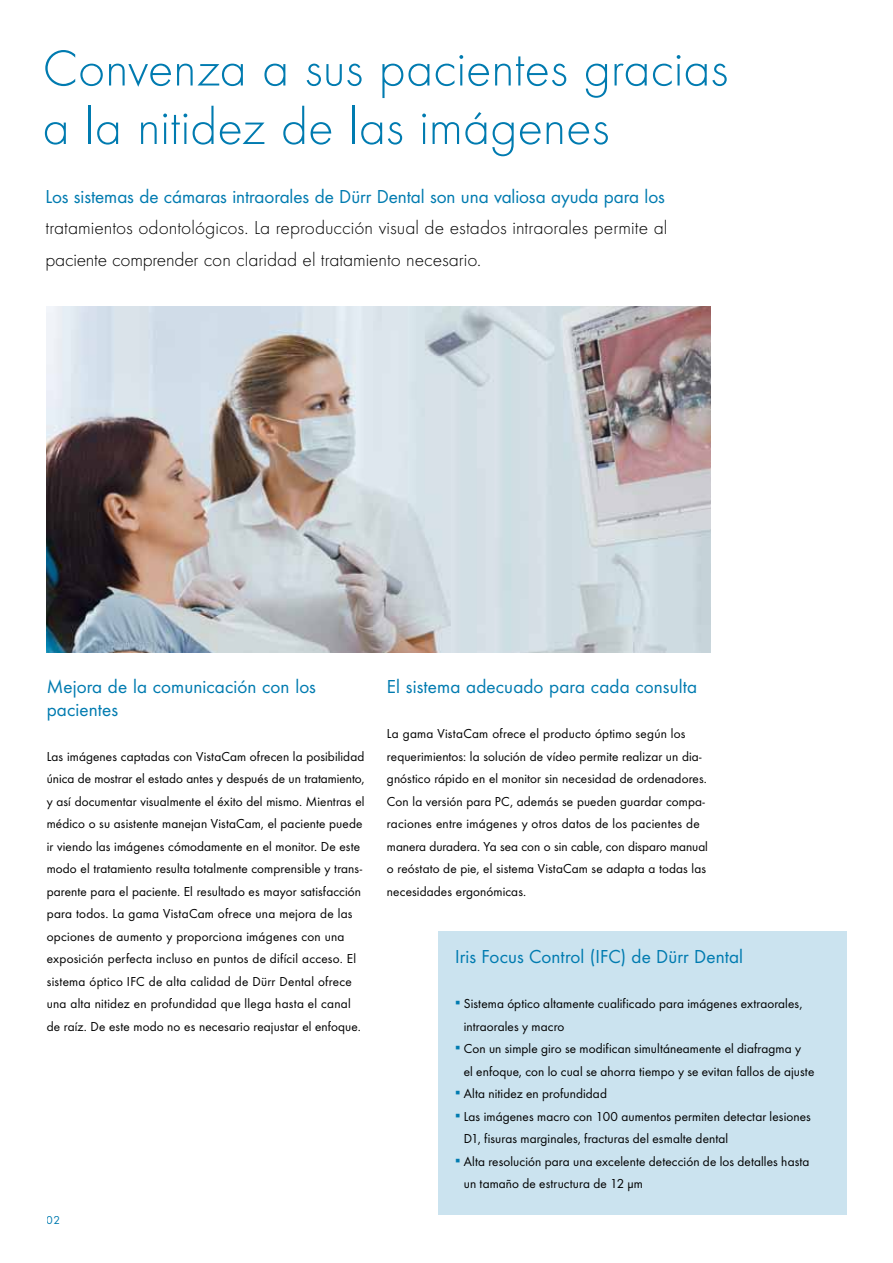
<style>
.page{position:relative;width:893px;height:1263px;background:#fff}
.page>*{position:absolute;margin:0;border:0;box-sizing:border-box;transform-origin:0 0}
.t1{font:300 52.5px/58.5px "Futura TOT";color:#007bb0}
.t2{font:19.5px/22.5px "Futura TOT Boo";color:#007bb0}
.t3{font:300 19.5px/31.5px "Futura TOT";color:#000}
.t4{font:13.5px/22.5px "Futura TOT Boo";letter-spacing:.01em;color:#000}
.t5{font:12px "Futura TOT Boo";color:#007bb0}
.s1{color:#007bb0}
</style>
<div class="page">
<img style="left:47px;top:306px;width:663px;height:346px">
<div style="left:438px;top:932px;width:408px;height:283px;background:#cbe3ef"></div>
<h1 class="t1" style="left:43px;top:39px;width:687px">Convenza a sus pacientes gracias a la nitidez de las imágenes</h1>
<h2 class="t2" style="left:45px;top:185px;width:621px">Los sistemas de cámaras intraorales de Dürr Dental son una valiosa ayuda para los</h2>
<h2 class="t3" style="left:45px;top:212px;width:623px">tratamientos odontológicos. La reproducción visual de estados intraorales permite al paciente comprender con claridad el tratamiento necesario.</h2>
<h2 class="t2" style="left:47px;top:675px;width:271px">Mejora de la comunicación con los pacientes</h2>
<p class="t4" style="left:47px;top:745px;width:319px">Las imágenes captadas con VistaCam ofrecen la posibilidad única de mostrar el estado antes y después de un tratamiento, y así documentar visualmente el éxito del mismo. Mientras el médico o su asistente manejan VistaCam, el paciente puede ir viendo las imágenes cómodamente en el monitor. De este modo el tratamiento resulta totalmente comprensible y trans&shy;parente para el paciente. El resultado es mayor satisfacción para todos. La gama VistaCam ofrece una mejora de las opciones de aumento y proporciona imágenes con una exposición perfecta incluso en puntos de difícil acceso. El sistema óptico IFC de alta calidad de Dürr Dental ofrece una alta nitidez en profundidad que llega hasta el canal de raíz. De este modo no es necesario reajustar el enfoque.</p>
<p class="t5" style="left:47px;top:1213px;width:15px">02</p>
<h2 class="t2" style="left:387px;top:675px;width:312px">El sistema adecuado para cada consulta</h2>
<p class="t4" style="left:387px;top:722px;width:322px">La gama VistaCam ofrece el producto óptimo según los requerimientos: la solución de vídeo permite realizar un dia&shy;gnóstico rápido en el monitor sin necesidad de ordenadores.<br>Con la versión para PC, además se pueden guardar compa&shy;raciones entre imágenes y otros datos de los pacientes de manera duradera. Ya sea con o sin cable, con disparo manual o reóstato de pie, el sistema VistaCam se adapta a todas las necesidades ergonómicas.</p>
<h2 class="t2" style="left:455px;top:945px;width:289px">Iris Focus Control (IFC) de Dürr Dental</h2>
<p class="t4" style="left:464px;top:992px;width:340px;text-indent:-9px"><span class="s1">▪</span> Sistema óptico altamente cualificado para imágenes extraorales, intraorales y macro</p>
<p class="t4" style="left:464px;top:1037px;width:352px;text-indent:-9px"><span class="s1">▪</span> Con un simple giro se modifican simultáneamente el diafragma y<br>el enfoque, con lo cual se ahorra tiempo y se evitan fallos de ajuste</p>
<p class="t4" style="left:455px;top:1082px;width:153px"><span class="s1">▪</span> Alta nitidez en profundidad</p>
<p class="t4" style="left:464px;top:1105px;width:349px;text-indent:-9px"><span class="s1">▪</span> Las imágenes macro con 100 aumentos permiten detectar lesiones<br>D1, fisuras marginales, fracturas del esmalte dental</p>
<p class="t4" style="left:464px;top:1150px;width:347px;text-indent:-9px"><span class="s1">▪</span> Alta resolución para una excelente detección de los detalles hasta un tamaño de estructura de 12 μm</p>
</div>
